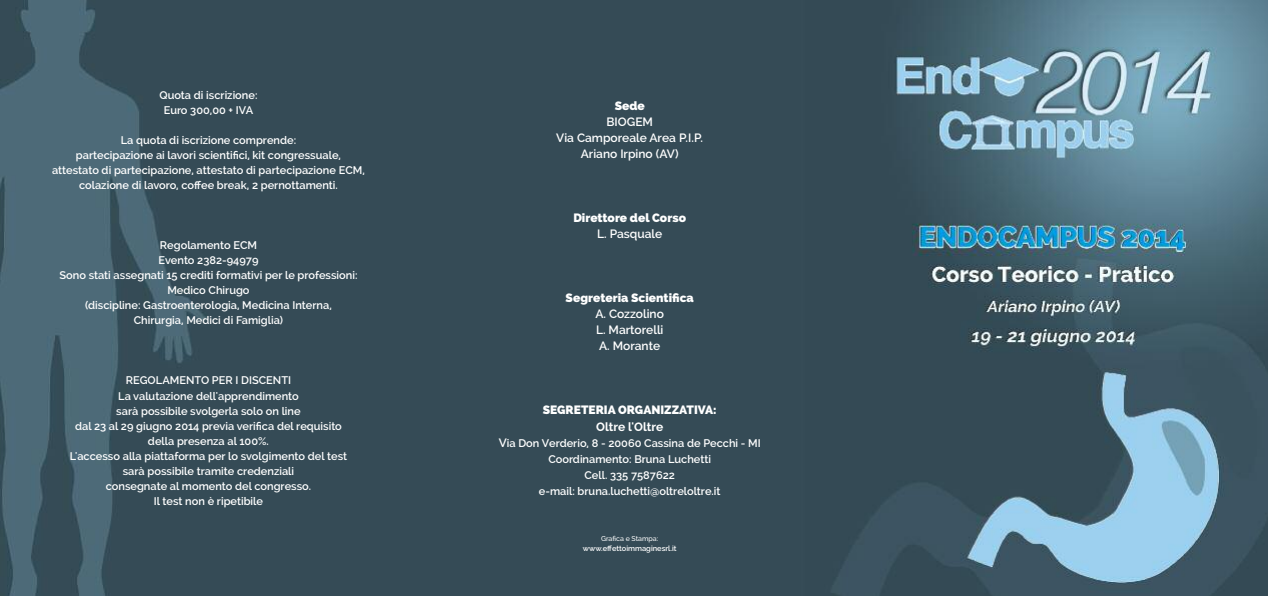
<style>
.page{position:relative;width:1268px;height:596px;background:#fff}
.page>*{position:absolute;margin:0;border:0;box-sizing:border-box;transform-origin:0 0}
.t1{font:600 12px/16px "Raleway";color:#fff;text-align:center}
.t2{font:800 12px "Raleway";color:#fff}
.t3{font:700 12px "Raleway";color:#fff}
.t4{font:600 11px/15px "Raleway";color:#fff;text-align:center}
.t5{font:600 7.5px "Raleway";color:#fff}
.t6{font:500 7px "Raleway";color:#fff}
.s1{font-size:12px}
</style>
<div class="page">
<img style="left:0;top:0;width:1267px;height:595px">
<p class="t4" style="left:159px;top:89px;width:99px">Quota di iscrizione:<br>Euro 300,00 + IVA</p>
<p class="t4" style="left:52px;top:134px;width:314px">La quota di iscrizione comprende:<br>partecipazione ai lavori scientifici, kit congressuale, attestato di partecipazione, attestato di partecipazione ECM, colazione di lavoro, coffee break, 2 pernottamenti.</p>
<p class="t4" style="left:59px;top:239px;width:299px">Regolamento ECM<br>Evento 2382-94979<br>Sono stati assegnati 15 crediti formativi per le professioni:<br>Medico Chirugo<br>(discipline: Gastroenterologia, Medicina Interna, Chirurgia, Medici di Famiglia)</p>
<p class="t4" style="left:70px;top:374px;width:279px">REGOLAMENTO PER I DISCENTI<br>La valutazione dell'apprendimento<br>sarà possibile svolgerla solo on line<br>dal 23 al 29 giugno 2014 previa verifica del requisito della presenza al 100%.<br>L'accesso alla piattaforma per lo svolgimento del test sarà possibile tramite credenziali<br>consegnate al momento del congresso.<br>Il test non è ripetibile</p>
<p class="t2" style="left:614px;top:101px;width:32px">Sede</p>
<p class="t1" style="left:556px;top:115px;width:148px">BIOGEM<br>Via Camporeale Area P.I.P.<br>Ariano Irpino (AV)</p>
<p class="t2" style="left:573px;top:213px;width:114px">Direttore del Corso</p>
<p class="t1" style="left:597px;top:227px;width:67px">L. Pasquale</p>
<p class="t2" style="left:565px;top:293px;width:130px">Segreteria Scientifica</p>
<p class="t1" style="left:595px;top:307px;width:70px;text-align:justify">A. Cozzolino L. Martorelli A. Morante</p>
<p class="t2" style="left:542px;top:405px;width:175px">SEGRETERIA ORGANIZZATIVA:</p>
<p class="t3" style="left:596px;top:421px;width:68px">Oltre l'Oltre</p>
<p class="t4" style="left:498px;top:435px;width:263px;line-height:16px"><span class="s1">V</span>ia Don Verderio, 8 - 20060 Cassina de Pecchi - MI Coordinamento: Bruna Luchetti<br>Cell. 335 7587622<br>e-mail: bruna.luchetti@oltreloltre.it</p>
<p class="t6" style="left:601px;top:535px;width:59px">Grafica e Stampa:</p>
<p class="t5" style="left:582px;top:545px;width:95px">www.effettoimmaginesrl.it</p>
</div>
